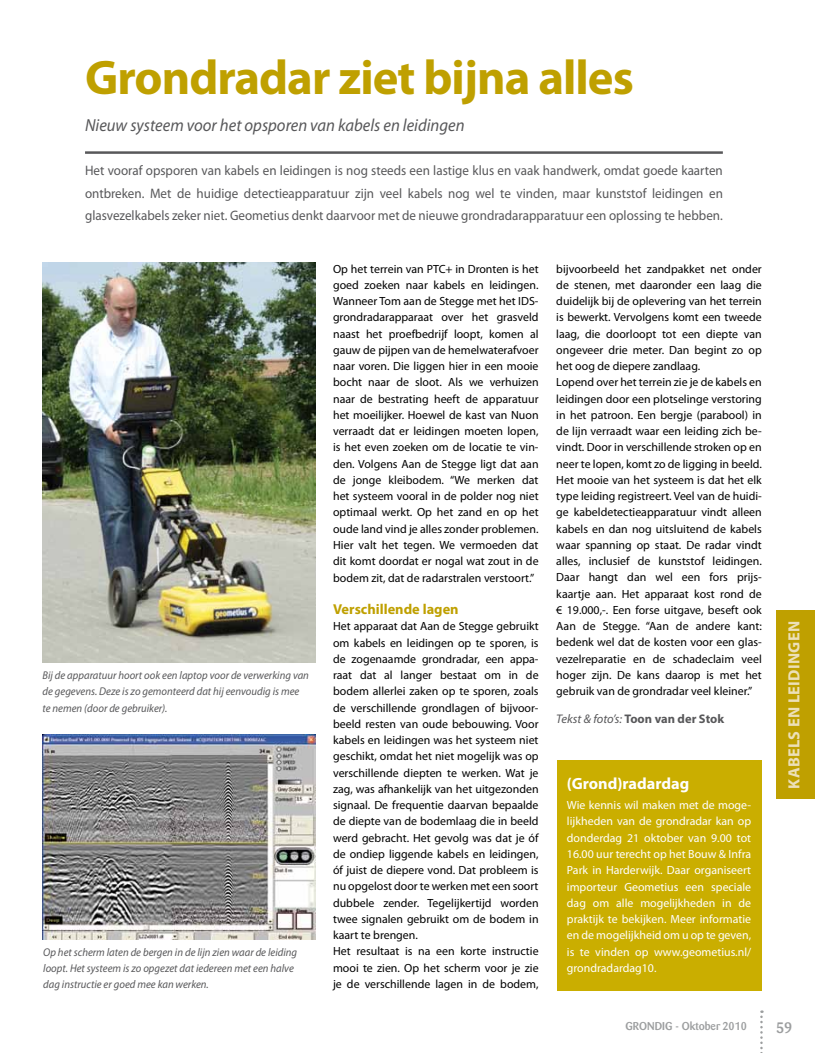
<style>
.page{position:relative;width:815px;height:1053px;background:#fff}
.page>*{position:absolute;margin:0;border:0;box-sizing:border-box;transform-origin:0 0}
.t1{font:700 48.75px "Myriad Pro";letter-spacing:-.02em;color:#bfa000}
.t2{font:italic 17.5px "Myriad Pro";color:#58585a;scale:.95 1}
.t3{font:700 16.25px "Myriad Pro";letter-spacing:.02em;color:#ece0b8}
.t4{font:700 16.25px "Myriad Pro";color:#fff}
.t5{font:500 15px "Barmeno Pro";color:#9c9e9f}
.t6{font:700 14.38px "Myriad Pro";color:#bfa000}
.t7{font:13.75px/22.5px "Myriad Pro";color:#58585a;text-align:justify;scale:.95 1}
.t8{font:700 12.5px "Myriad Pro";color:#58585a}
.t9{font:11.88px/16.2px "Myriad Pro";color:#000}
.t10{font:11.88px/16.2px "Myriad Pro";color:#fff;text-align:justify}
.t11{font:italic 11.25px/16.2px "Myriad Pro";color:#58585a;scale:.95 1}
.t12{font:500 11.25px "Barmeno Pro";color:#9c9e9f}
.s1{font-weight:400;font-style:italic}
</style>
<div class="page">
<hr style="left:85px;top:151px;width:638px;height:3px;background:#58585a">
<img style="left:43px;top:262px;width:272px;height:400px">
<div style="left:557px;top:760px;width:205px;height:230px;background:#caae00"></div>
<img style="left:43px;top:734px;width:272px;height:205px">
<svg style="left:760px;top:1010px;width:3px;height:43px"></svg>
<div style="left:776px;top:610px;width:39px;height:189px;background:#bfa000"></div>
<h1 class="t1" style="left:85px;top:46px;width:550px">Grondradar ziet bijna alles</h1>
<h2 class="t2" style="left:85px;top:115px;width:401px">Nieuw systeem voor het opsporen van kabels en leidingen</h2>
<p class="t7" style="left:85px;top:159px;width:673px">Het vooraf opsporen van kabels en leidingen is nog steeds een lastige klus en vaak handwerk, omdat goede kaarten ontbreken. Met de huidige detectieapparatuur zijn veel kabels nog wel te vinden, maar kunststof leidingen en glasvezelkabels zeker niet. Geometius denkt daarvoor met de nieuwe grondradarapparatuur een oplossing te hebben.</p>
<p class="t11" style="left:43px;top:667px;width:282px">Bij de apparatuur hoort ook een laptop voor de verwerking van de gegevens. Deze is zo gemonteerd dat hij eenvoudig is mee te nemen (door de gebruiker).</p>
<p class="t11" style="left:43px;top:943px;width:269px">Op het scherm laten de bergen in de lijn zien waar de leiding loopt. Het systeem is zo opgezet dat iedereen met een halve dag instructie er goed mee kan werken.</p>
<p class="t9" style="left:333px;top:260px;width:207px;text-align:justify">Op het terrein van PTC+ in Dronten is het goed zoeken naar kabels en leidingen.<br>Wanneer Tom aan de Stegge met het IDS&shy;grondradarapparaat over het grasveld naast het proefbedrijf loopt, komen al gauw de pijpen van de hemelwaterafvoer naar voren. Die liggen hier in een mooie bocht naar de sloot. Als we verhuizen naar de bestrating heeft de apparatuur het moeilijker. Hoewel de kast van Nuon verraadt dat er leidingen moeten lopen, is het even zoeken om de locatie te vin&shy;den. Volgens Aan de Stegge ligt dat aan de jonge kleibodem. “We merken dat het systeem vooral in de polder nog niet optimaal werkt. Op het zand en op het oude land vind je alles zonder problemen.<br>Hier valt het tegen. We vermoeden dat dit komt doordat er nogal wat zout in de bodem zit, dat de radarstralen verstoort.”</p>
<p class="t6" style="left:333px;top:600px;width:127px">Verschillende lagen</p>
<p class="t9" style="left:333px;top:618px;width:207px">Het apparaat dat Aan de Stegge gebruikt om kabels en leidingen op te sporen, is de zogenaamde grondradar, een appa&shy;raat dat al langer bestaat om in de bodem allerlei zaken op te sporen, zoals de verschillende grondlagen of bijvoor&shy;beeld resten van oude bebouwing. Voor kabels en leidingen was het systeem niet geschikt, omdat het niet mogelijk was op verschillende diepten te werken. Wat je zag, was afhankelijk van het uitgezonden signaal. De frequentie daarvan bepaalde de diepte van de bodemlaag die in beeld werd gebracht. Het gevolg was dat je óf de ondiep liggende kabels en leidingen, óf juist de diepere vond. Dat probleem is nu opgelost door te werken met een soort dubbele zender. Tegelijkertijd worden twee signalen gebruikt om de bodem in kaart te brengen.<br>Het resultaat is na een korte instructie mooi te zien. Op het scherm voor je zie je de verschillende lagen in de bodem,</p>
<p class="t9" style="left:556px;top:260px;width:207px">bijvoorbeeld het zandpakket net onder de stenen, met daaronder een laag die duidelijk bij de oplevering van het terrein is bewerkt. Vervolgens komt een tweede laag, die doorloopt tot een diepte van ongeveer drie meter. Dan begint zo op het oog de diepere zandlaag.<br>Lopend over het terrein zie je de kabels en leidingen door een plotselinge verstoring in het patroon. Een bergje (parabool) in de lijn verraadt waar een leiding zich be&shy;vindt. Door in verschillende stroken op en neer te lopen, komt zo de ligging in beeld.<br>Het mooie van het systeem is dat het elk type leiding registreert. Veel van de huidi&shy;ge kabeldetectieapparatuur vindt alleen kabels en dan nog uitsluitend de kabels waar spanning op staat. De radar vindt alles, inclusief de kunststof leidingen.<br>Daar hangt dan wel een fors prijs&shy;kaartje aan. Het apparaat kost rond de € 19.000,-. Een forse uitgave, beseft ook Aan de Stegge. “Aan de andere kant: bedenk wel dat de kosten voor een glas&shy;vezelreparatie en de schadeclaim veel hoger zijn. De kans daarop is met het gebruik van de grondradar veel kleiner.”</p>
<p class="t8" style="left:556px;top:710px;width:170px"><span class="s1">Tekst &amp; foto’s:</span> Toon van der Stok</p>
<h3 class="t4" style="left:567px;top:773px;width:124px">(Grond)radardag</h3>
<p class="t10" style="left:567px;top:796px;width:186px">Wie kennis wil maken met de moge&shy;lijkheden van de grondradar kan op donderdag 21 oktober van 9.00 tot 16.00 uur terecht op het Bouw &amp; Infra Park in Harderwijk. Daar organiseert importeur Geometius een speciale dag om alle mogelijkheden in de praktijk te bekijken. Meer informatie en de mogelijkheid om u op te geven, is te vinden op www.geometius.nl/ grondradardag10.</p>
<h3 class="t3" style="left:783px;top:788px;width:169px;rotate:-90deg">kabels en leidingen</h3>
<p class="t12" style="left:626px;top:1018px;width:123px">GRONDIG - Oktober 2010</p>
<p class="t5" style="left:776px;top:1017px;width:18px">59</p>
</div>
